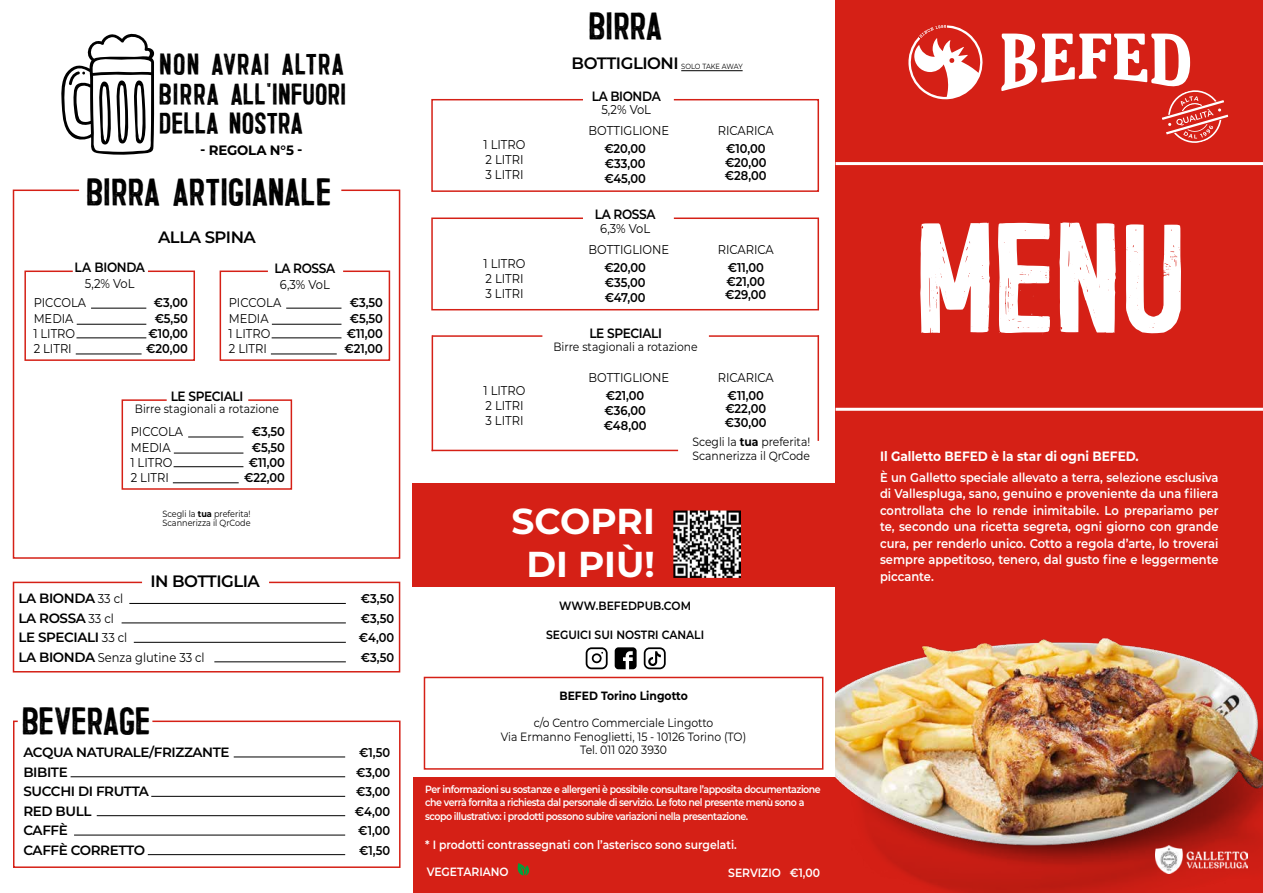
<style>
.page{position:relative;width:1263px;height:893px;background:#fff}
.page>*{position:absolute;margin:0;border:0;box-sizing:border-box;transform-origin:0 0}
.t1{font:127.5px "Trincha";color:#fff}
.t2{font:700 36px/43.2px "Montserrat";color:#fff;text-align:center}
.t3{font:31.5px "Trincha";color:#000}
.t4{font:24.45px/29.2px "Trincha";letter-spacing:.005em;color:#000;text-align:justify}
.t5{font:600 16.5px "Montserrat";letter-spacing:-.03em;color:#000}
.t6{font:700 13.65px "Montserrat";letter-spacing:-.01em;color:#000}
.t7{font:600 13.5px "Montserrat";letter-spacing:-.03em;color:#000}
.t8{font:600 13.5px "Montserrat";letter-spacing:-.03em;color:#000;scale:.9 1}
.t9{font:700 13.5px "Montserrat";color:#fff;scale:.9 1}
.t10{font:600 12.75px/16.5px "Montserrat";color:#fff;text-align:justify;scale:.9 1}
.t11{font:12.75px/15px "Montserrat";color:#000;scale:.9 1}
.t12{font:600 12.75px/15px "Montserrat";color:#000;scale:.9 1}
.t13{font:12px/13.5px "Montserrat";color:#000;scale:.9 1}
.t14{font:600 12px "Montserrat";color:#fff;scale:.9 1}
.t15{font:600 12px "Montserrat";color:#000;scale:.9 1}
.t16{font:700 12px "Montserrat";color:#000;scale:.9 1}
.t17{font:600 10.5px/13.5px "Montserrat";letter-spacing:-.05em;color:#fff;scale:.9 1}
.t18{font:9px/9px "Montserrat";color:#000;scale:.9 1}
.t19{font:7.5px "Montserrat";letter-spacing:-.015em;color:#000;scale:.9 1}
.s1{font-weight:700}
.s2{font-weight:400;font-size:12.75px}
.s3{font-weight:600;font-size:13.5px}
.s4{font-weight:600;font-size:16.5px}
</style>
<div class="page">
<div style="left:412px;top:484px;width:488px;height:103px;background:#d52016"></div>
<div style="left:836px;top:0;width:427px;height:893px;background:#d52016"></div>
<hr style="left:836px;top:408px;width:427px;height:3px;background:#fff">
<hr style="left:836px;top:162px;width:427px;height:3px;background:#fff">
<svg style="left:908px;top:25px;width:74px;height:74px"></svg>
<div style="left:414px;top:777px;width:422px;height:116px;background:#d52016"></div>
<div style="left:424px;top:677px;width:399px;height:93px;border:2px solid #d52016"></div>
<svg style="left:518px;top:863px;width:11px;height:13px"></svg>
<hr style="left:681px;top:70px;width:62px;height:1px;background:#000">
<svg style="left:431px;top:99px;width:389px;height:93px"></svg>
<svg style="left:61px;top:33px;width:94px;height:122px"></svg>
<hr style="left:432px;top:335px;width:1px;height:116px;background:#d52016">
<hr style="left:432px;top:335px;width:110px;height:2px;background:#d52016">
<hr style="left:709px;top:335px;width:110px;height:2px;background:#d52016">
<hr style="left:817px;top:335px;width:2px;height:106px;background:#d52016">
<hr style="left:432px;top:450px;width:246px;height:1px;background:#d52016">
<svg style="left:431px;top:217px;width:389px;height:94px"></svg>
<svg style="left:586px;top:647px;width:22px;height:22px"></svg>
<svg style="left:644px;top:647px;width:22px;height:22px"></svg>
<svg style="left:615px;top:647px;width:22px;height:22px"></svg>
<svg style="left:1001px;top:34px;width:227px;height:109px"></svg>
<img style="left:674px;top:511px;width:66px;height:66px">
<svg style="left:12px;top:581px;width:389px;height:92px"></svg>
<img style="left:836px;top:638px;width:427px;height:255px">
<img style="left:1156px;top:846px;width:91px;height:27px">
<svg style="left:13px;top:720px;width:388px;height:148px"></svg>
<svg style="left:12px;top:189px;width:389px;height:370px"></svg>
<svg style="left:121px;top:399px;width:172px;height:91px"></svg>
<svg style="left:24px;top:270px;width:172px;height:92px"></svg>
<svg style="left:219px;top:270px;width:172px;height:92px"></svg>
<h3 class="t4" style="left:159px;top:47px;width:189px">NON AVRAI ALTRA BIRRA ALL'INFUORI DELLA NOSTRA</h3>
<p class="t6" style="left:200px;top:140px;width:104px">- REGOLA N°5 -</p>
<h3 class="t3" style="left:86px;top:168px;width:246px">BIRRA ARTIGIANALE</h3>
<p class="t8" style="left:74px;top:257px;width:80px">LA BIONDA</p>
<p class="t11" style="left:85px;top:276px;width:57px">5,2% VoL</p>
<p class="t5" style="left:158px;top:226px;width:99px">ALLA SPINA</p>
<p class="t8" style="left:274px;top:258px;width:69px">LA ROSSA</p>
<p class="t11" style="left:280px;top:277px;width:57px">6,3% VoL</p>
<p class="t11" style="left:34px;top:295px;width:60px">PICCOLA</p>
<p class="t12" style="left:154px;top:294px;width:39px">€3,00</p>
<p class="t11" style="left:229px;top:295px;width:60px">PICCOLA</p>
<p class="t12" style="left:350px;top:294px;width:38px">€3,50</p>
<p class="t11" style="left:34px;top:310px;width:46px">MEDIA</p>
<p class="t12" style="left:155px;top:310px;width:38px">€5,50</p>
<p class="t11" style="left:229px;top:310px;width:46px">MEDIA</p>
<p class="t12" style="left:350px;top:310px;width:38px">€5,50</p>
<p class="t11" style="left:33px;top:326px;width:48px">1 LITRO</p>
<p class="t12" style="left:148px;top:326px;width:45px">€10,00</p>
<p class="t11" style="left:228px;top:326px;width:48px">1 LITRO</p>
<p class="t12" style="left:347px;top:326px;width:42px">€11,00</p>
<p class="t11" style="left:34px;top:341px;width:44px">2 LITRI</p>
<p class="t12" style="left:146px;top:341px;width:48px">€20,00</p>
<p class="t11" style="left:229px;top:341px;width:44px">2 LITRI</p>
<p class="t12" style="left:345px;top:341px;width:44px">€21,00</p>
<p class="t8" style="left:171px;top:387px;width:82px">LE SPECIALI</p>
<p class="t13" style="left:135px;top:402px;width:162px">Birre stagionali a rotazione</p>
<p class="t11" style="left:131px;top:423px;width:60px">PICCOLA</p>
<p class="t12" style="left:252px;top:423px;width:38px">€3,50</p>
<p class="t11" style="left:131px;top:439px;width:46px">MEDIA</p>
<p class="t12" style="left:252px;top:439px;width:38px">€5,50</p>
<p class="t11" style="left:130px;top:455px;width:48px">1 LITRO</p>
<p class="t12" style="left:249px;top:454px;width:42px">€11,00</p>
<p class="t11" style="left:131px;top:470px;width:44px">2 LITRI</p>
<p class="t12" style="left:244px;top:470px;width:47px">€22,00</p>
<p class="t18" style="left:162px;top:509px;width:100px">Scegli la <span class="s1">tua</span> preferita!<br>Scannerizza il QrCode</p>
<p class="t5" style="left:150px;top:569px;width:111px">IN BOTTIGLIA</p>
<p class="t7" style="left:18px;top:589px;width:106px">LA BIONDA <span class="s2">33 cl</span></p>
<p class="t12" style="left:361px;top:591px;width:38px">€3,50</p>
<p class="t7" style="left:18px;top:609px;width:97px">LA ROSSA <span class="s2">33 cl</span></p>
<p class="t12" style="left:361px;top:610px;width:38px">€3,50</p>
<p class="t7" style="left:18px;top:628px;width:110px">LE SPECIALI <span class="s2">33 cl</span></p>
<p class="t12" style="left:359px;top:630px;width:41px">€4,00</p>
<p class="t11" style="left:18px;top:649px;width:208px"><span class="s3">LA BIONDA</span> Senza glutine 33 cl</p>
<p class="t12" style="left:361px;top:649px;width:38px">€3,50</p>
<h3 class="t3" style="left:22px;top:697px;width:130px">BEVERAGE</h3>
<p class="t7" style="left:23px;top:743px;width:208px">ACQUA NATURALE/FRIZZANTE</p>
<p class="t12" style="left:359px;top:745px;width:36px">€1,50</p>
<p class="t7" style="left:23px;top:762px;width:46px">BIBITE</p>
<p class="t12" style="left:356px;top:764px;width:39px">€3,00</p>
<p class="t7" style="left:23px;top:782px;width:127px">SUCCHI DI FRUTTA</p>
<p class="t12" style="left:356px;top:784px;width:39px">€3,00</p>
<p class="t7" style="left:23px;top:801px;width:70px">RED BULL</p>
<p class="t12" style="left:355px;top:803px;width:41px">€4,00</p>
<p class="t7" style="left:23px;top:821px;width:46px">CAFFÈ</p>
<p class="t12" style="left:358px;top:823px;width:37px">€1,00</p>
<p class="t7" style="left:23px;top:840px;width:123px">CAFFÈ CORRETTO</p>
<p class="t12" style="left:359px;top:842px;width:36px">€1,50</p>
<h3 class="t3" style="left:588px;top:2px;width:75px">BIRRA</h3>
<p class="t11" style="left:484px;top:137px;width:48px">1 LITRO<br>2 LITRI<br>3 LITRI</p>
<p class="t11" style="left:484px;top:255px;width:48px">1 LITRO<br>2 LITRI<br>3 LITRI</p>
<p class="t11" style="left:484px;top:383px;width:48px">1 LITRO<br>2 LITRI<br>3 LITRI</p>
<p class="t19" style="left:572px;top:61px;width:191px"><span class="s4">BOTTIGLIONI</span> SOLO TAKE AWAY</p>
<p class="t8" style="left:592px;top:86px;width:78px">LA BIONDA</p>
<p class="t11" style="left:601px;top:102px;width:57px">5,2% VoL</p>
<p class="t11" style="left:589px;top:123px;width:91px">BOTTIGLIONE</p>
<p class="t12" style="left:604px;top:141px;width:48px;text-align:justify">€20,00 €33,00 €45,00</p>
<p class="t8" style="left:595px;top:205px;width:69px">LA ROSSA</p>
<p class="t11" style="left:600px;top:220px;width:57px">6,3% VoL</p>
<p class="t11" style="left:589px;top:242px;width:91px">BOTTIGLIONE</p>
<p class="t12" style="left:604px;top:259px;width:48px;text-align:justify">€20,00 €35,00 €47,00</p>
<p class="t8" style="left:589px;top:323px;width:82px">LE SPECIALI</p>
<p class="t13" style="left:553px;top:340px;width:162px">Birre stagionali a rotazione</p>
<p class="t11" style="left:589px;top:369px;width:91px">BOTTIGLIONE</p>
<p class="t12" style="left:604px;top:387px;width:49px">€21,00 €36,00 €48,00</p>
<p class="t11" style="left:718px;top:123px;width:64px">RICARICA</p>
<p class="t12" style="left:725px;top:142px;width:48px;line-height:13.5px;text-align:justify">€10,00 €20,00 €28,00</p>
<p class="t11" style="left:718px;top:242px;width:64px">RICARICA</p>
<p class="t12" style="left:725px;top:260px;width:47px;line-height:13.5px">€11,00 €21,00 €29,00</p>
<p class="t11" style="left:718px;top:369px;width:64px">RICARICA</p>
<p class="t12" style="left:725px;top:388px;width:48px;line-height:13.5px">€11,00 €22,00 €30,00</p>
<p class="t13" style="left:692px;top:435px;width:132px">Scegli la <span class="s1">tua</span> preferita!<br>Scannerizza il QrCode</p>
<h2 class="t2" style="left:511px;top:498px;width:145px">SCOPRI<br>DI PIÙ!</h2>
<p class="t15" style="left:559px;top:597px;width:148px">WWW.BEFEDPUB.COM</p>
<p class="t15" style="left:546px;top:626px;width:177px">SEGUICI SUI NOSTRI CANALI</p>
<p class="t16" style="left:559px;top:687px;width:144px">BEFED Torino Lingotto</p>
<p class="t13" style="left:501px;top:716px;width:274px;text-align:center">c/o Centro Commerciale Lingotto<br>Via Ermanno Fenoglietti, 15 - 10126 Torino (TO)<br>Tel. 011 020 3930</p>
<p class="t17" style="left:425px;top:782px;width:441px">Per informazioni su sostanze e allergeni è possibile consultare l’apposita documentazione che verrà fornita a richiesta dal personale di servizio. Le foto nel presente menù sono a scopo illustrativo: i prodotti possono subire variazioni nella presentazione.</p>
<p class="t14" style="left:425px;top:837px;width:348px">* I prodotti contrassegnati con l’asterisco sono surgelati.</p>
<p class="t14" style="left:427px;top:863px;width:93px">VEGETARIANO</p>
<p class="t14" style="left:728px;top:864px;width:103px">SERVIZIO €1,00</p>
<h1 class="t1" style="left:912px;top:181px;width:275px">MENU</h1>
<p class="t9" style="left:880px;top:446px;width:289px">Il Galletto BEFED è la star di ogni BEFED.</p>
<p class="t10" style="left:880px;top:469px;width:378px">È un Galletto speciale allevato a terra, selezione esclusiva di Vallespluga, sano, genuino e proveniente da una filiera controllata che lo rende inimitabile. Lo prepariamo per te, secondo una ricetta segreta, ogni giorno con grande cura, per renderlo unico. Cotto a regola d’arte, lo troverai sempre appetitoso, tenero, dal gusto fine e leggermente piccante.</p>
</div>
